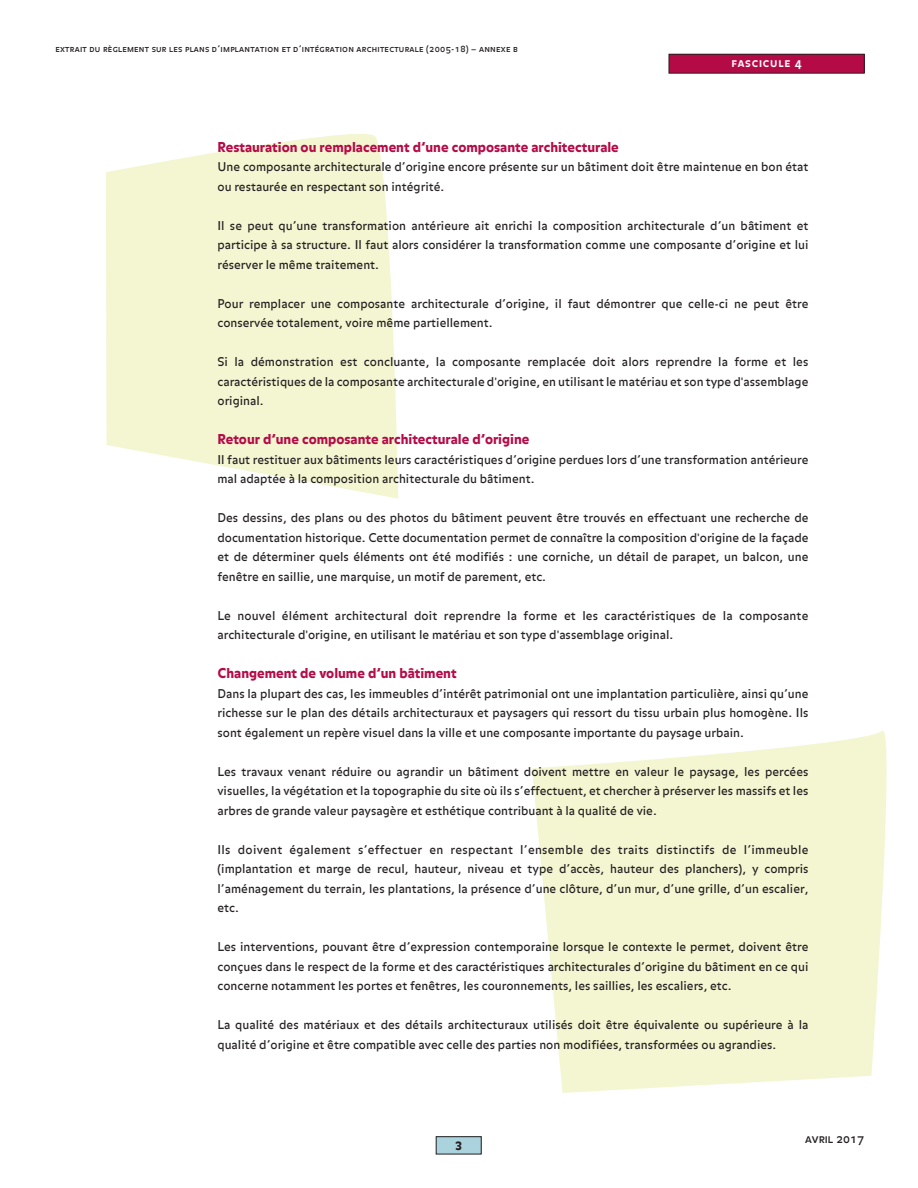
<style>
.page{position:relative;width:918px;height:1188px;background:#fff}
.page>*{position:absolute;margin:0;border:0;box-sizing:border-box;transform-origin:0 0}
.t1{font:900 13.5px "Balance";color:#b40b47}
.t2{font:12px/19.5px "Balance";color:#231f20;text-align:justify}
.t3{font:12px "Balance Bold Caps";letter-spacing:.07em;color:#fff}
.t4{font:12px "Balance Regular Caps";color:#231f20}
.t5{font:900 12px "Balance";color:#231f20}
.t6{font:9px "Balance Regular Caps";letter-spacing:.03em;color:#231f20}
</style>
<div class="page">
<svg style="left:532px;top:730px;width:355px;height:363px;background:#f5f7d8"></svg>
<div style="left:669px;top:54px;width:195px;height:19px;background:#b40b47"></div>
<div style="left:669px;top:54px;width:195px;height:19px;border:1px solid #231f20"></div>
<svg style="left:106px;top:134px;width:292px;height:365px;background:#f5f7d8"></svg>
<div style="left:436px;top:1137px;width:45px;height:17px;background:#abd3de"></div>
<div style="left:436px;top:1136px;width:45px;height:18px;border:1px solid #231f20"></div>
<p class="t6" style="left:56px;top:43px;width:464px">extrait du règlement sur les plans d’implantation et d’intégration architecturale (2005-18) – annexe b</p>
<p class="t3" style="left:731px;top:55px;width:72px">fascicule 4</p>
<p class="t1" style="left:218px;top:139px;width:403px">Restauration ou remplacement d’une composante architecturale</p>
<p class="t2" style="left:217px;top:157px;width:593px">Une composante architecturale d’origine encore présente sur un bâtiment doit être maintenue en bon état ou restaurée en respectant son intégrité.</p>
<p class="t2" style="left:217px;top:216px;width:593px">Il se peut qu’une transformation antérieure ait enrichi la composition architecturale d’un bâtiment et participe à sa structure. Il faut alors considérer la transformation comme une composante d’origine et lui réserver le même traitement.</p>
<p class="t2" style="left:217px;top:294px;width:592px">Pour remplacer une composante architecturale d’origine, il faut démontrer que celle-ci ne peut être conservée totalement, voire même partiellement.</p>
<p class="t2" style="left:217px;top:352px;width:593px">Si la démonstration est concluante, la composante remplacée doit alors reprendre la forme et les caractéristiques de la composante architecturale d'origine, en utilisant le matériau et son type d'assemblage original.</p>
<p class="t1" style="left:218px;top:431px;width:313px">Retour d’une composante architecturale d’origine</p>
<p class="t2" style="left:218px;top:450px;width:593px">Il faut restituer aux bâtiments leurs caractéristiques d’origine perdues lors d’une transformation antérieure mal adaptée à la composition architecturale du bâtiment.</p>
<p class="t2" style="left:217px;top:508px;width:593px">Des dessins, des plans ou des photos du bâtiment peuvent être trouvés en effectuant une recherche de documentation historique. Cette documentation permet de connaître la composition d'origine de la façade et de déterminer quels éléments ont été modifiés : une corniche, un détail de parapet, un balcon, une fenêtre en saillie, une marquise, un motif de parement, etc.</p>
<p class="t2" style="left:217px;top:606px;width:593px">Le nouvel élément architectural doit reprendre la forme et les caractéristiques de la composante architecturale d'origine, en utilisant le matériau et son type d'assemblage original.</p>
<p class="t1" style="left:218px;top:665px;width:241px">Changement de volume d’un bâtiment</p>
<p class="t2" style="left:217px;top:684px;width:593px">Dans la plupart des cas, les immeubles d’intérêt patrimonial ont une implantation particulière, ainsi qu’une richesse sur le plan des détails architecturaux et paysagers qui ressort du tissu urbain plus homogène. Ils sont également un repère visuel dans la ville et une composante importante du paysage urbain.</p>
<p class="t2" style="left:217px;top:762px;width:593px">Les travaux venant réduire ou agrandir un bâtiment doivent mettre en valeur le paysage, les percées visuelles, la végétation et la topographie du site où ils s’effectuent, et chercher à préserver les massifs et les arbres de grande valeur paysagère et esthétique contribuant à la qualité de vie.</p>
<p class="t2" style="left:217px;top:840px;width:593px">Ils doivent également s’effectuer en respectant l’ensemble des traits distinctifs de l’immeuble (implantation et marge de recul, hauteur, niveau et type d’accès, hauteur des planchers), y compris l’aménagement du terrain, les plantations, la présence d’une clôture, d’un mur, d’une grille, d’un escalier, etc.</p>
<p class="t2" style="left:218px;top:937px;width:593px">Les interventions, pouvant être d’expression contemporaine lorsque le contexte le permet, doivent être conçues dans le respect de la forme et des caractéristiques architecturales d’origine du bâtiment en ce qui concerne notamment les portes et fenêtres, les couronnements, les saillies, les escaliers, etc.</p>
<p class="t2" style="left:218px;top:1015px;width:593px">La qualité des matériaux et des détails architecturaux utilisés doit être équivalente ou supérieure à la qualité d’origine et être compatible avec celle des parties non modifiées, transformées ou agrandies.</p>
<p class="t5" style="left:455px;top:1139px;width:8px">3</p>
<p class="t4" style="left:805px;top:1132px;width:60px">avril 2017</p>
</div>
